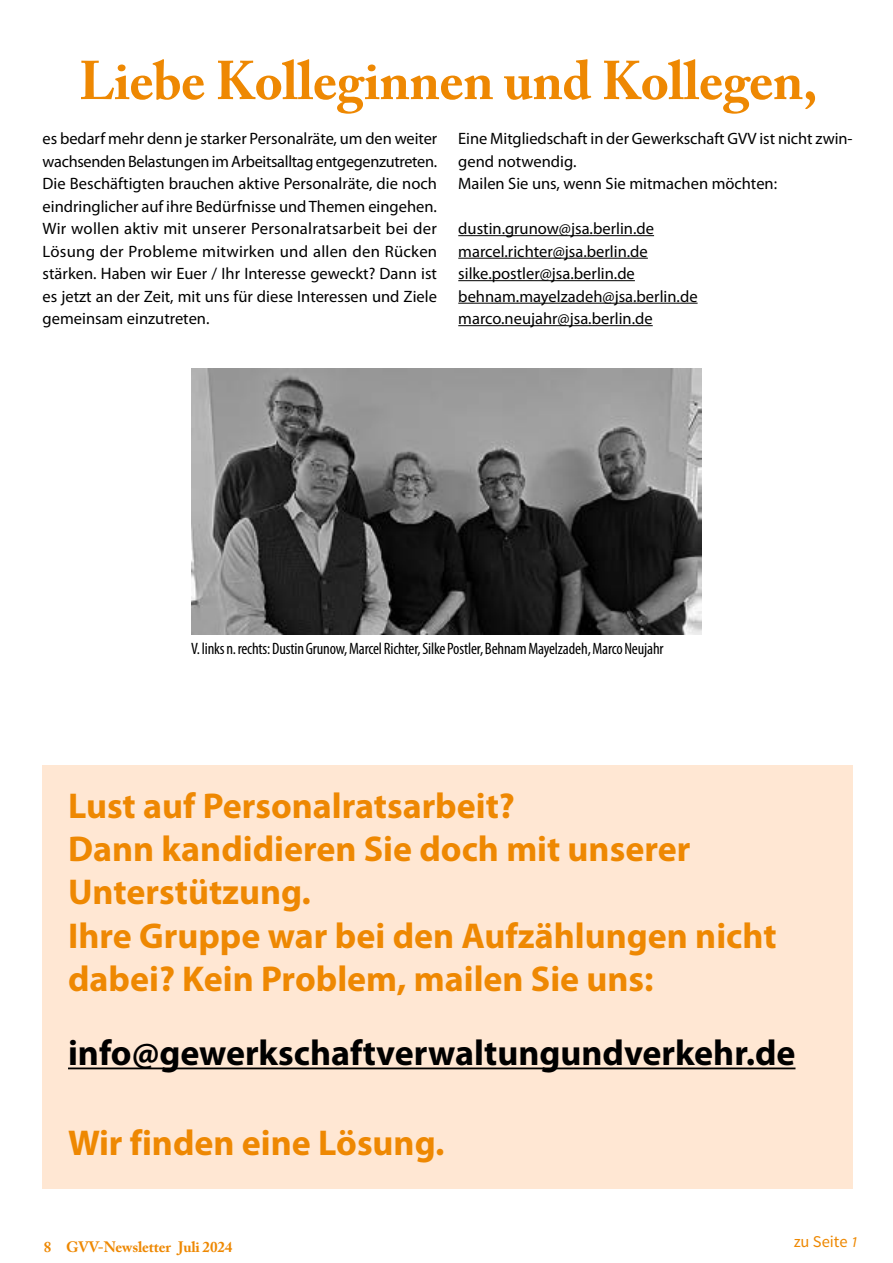
<style>
.page{position:relative;width:893px;height:1263px;background:#fff}
.page>*{position:absolute;margin:0;border:0;box-sizing:border-box;transform-origin:0 0}
.H1_UE_36pt_orange{font:700 54px "Adobe Caslon Pro";letter-spacing:-.01em;color:#ee8802}
.t1{font:700 36px/43.2px "Myriad Pro";color:#ee8802}
.t2{font:700 36px "Myriad Pro";color:#000}
.fliestext{font:16.5px/22.5px "Myriad Pro";color:#000}
.fliestext-2{font:16.5px/22.5px "Myriad Pro";letter-spacing:-.02em;color:#000}
.t3{font:condensed 16.5px "Myriad Pro";letter-spacing:-.01em;color:#000}
.textanker_zurueck{font:16.5px "Source Sans Pro";color:#ee8802}
.t4{font:700 15px "Adobe Caslon Pro";letter-spacing:-.01em;color:#ee8802}
.s1{font-family:"Myriad Pro";font-style:italic;font-size:15px}
</style>
<div class="page">
<hr style="left:458px;top:235px;width:196px;height:1px;background:#000">
<hr style="left:458px;top:258px;width:190px;height:1px;background:#000">
<hr style="left:458px;top:280px;width:177px;height:1px;background:#000">
<hr style="left:458px;top:303px;width:240px;height:1px;background:#000">
<hr style="left:458px;top:325px;width:195px;height:1px;background:#000">
<img style="left:191px;top:368px;width:510px;height:267px">
<div style="left:43px;top:765px;width:810px;height:424px;background:#ffe7d3"></div>
<hr style="left:68px;top:1067px;width:727px;height:2px;background:#000">
<h1 class="H1_UE_36pt_orange" style="left:79px;top:49px;width:740px">Liebe Kolleginnen und Kollegen,</h1>
<p class="fliestext-2" style="left:43px;top:127px;width:396px">es bedarf mehr denn je starker Personalräte, um den weiter wachsenden Belastungen im Arbeitsalltag entgegenzutreten.</p>
<p class="fliestext" style="left:43px;top:172px;width:396px">Die Beschäftigten brauchen aktive Personalräte, die noch eindringlicher auf ihre Bedürfnisse und Themen eingehen.</p>
<p class="fliestext" style="left:43px;top:217px;width:396px;text-align:justify">Wir wollen aktiv mit unserer Personalratsarbeit bei der Lösung der Probleme mitwirken und allen den Rücken stärken. Haben wir Euer / Ihr Interesse geweckt? Dann ist es jetzt an der Zeit, mit uns für diese Interessen und Ziele gemeinsam einzutreten.</p>
<p class="fliestext" style="left:458px;top:127px;width:396px">Eine Mitgliedschaft in der Gewerkschaft GVV ist nicht zwin&shy;gend notwendig.</p>
<p class="fliestext" style="left:458px;top:172px;width:320px">Mailen Sie uns, wenn Sie mitmachen möchten:</p>
<p class="fliestext" style="left:458px;top:217px;width:197px">dustin.grunow@jsa.berlin.de</p>
<p class="fliestext" style="left:458px;top:239px;width:191px">marcel.richter@jsa.berlin.de</p>
<p class="fliestext" style="left:458px;top:262px;width:178px">silke.postler@jsa.berlin.de</p>
<p class="fliestext" style="left:458px;top:284px;width:241px">behnam.mayelzadeh@jsa.berlin.de</p>
<p class="fliestext" style="left:458px;top:307px;width:196px">marco.neujahr@jsa.berlin.de</p>
<p class="t3" style="left:191px;top:639px;width:474px">V. links n. rechts: Dustin Grunow, Marcel Richter, Silke Postler, Behnam Mayelzadeh, Marco Neujahr</p>
<h2 class="t1" style="left:68px;top:783px;width:710px">Lust auf Personalratsarbeit?<br>Dann kandidieren Sie doch mit unserer<br>Unterstützung.<br>Ihre Gruppe war bei den Aufzählungen nicht dabei? Kein Problem, mailen Sie uns:</h2>
<h2 class="t2" style="left:68px;top:1029px;width:729px">info@gewerkschaftverwaltungundverkehr.de</h2>
<h2 class="t1" style="left:68px;top:1120px;width:378px">Wir finden eine Lösung.</h2>
<p class="t4" style="left:44px;top:1238px;width:190px">8 GVV-Newsletter Juli 2024</p>
<p class="textanker_zurueck" style="left:794px;top:1231px;width:66px">zu Seite <span class="s1">1</span></p>
</div>
